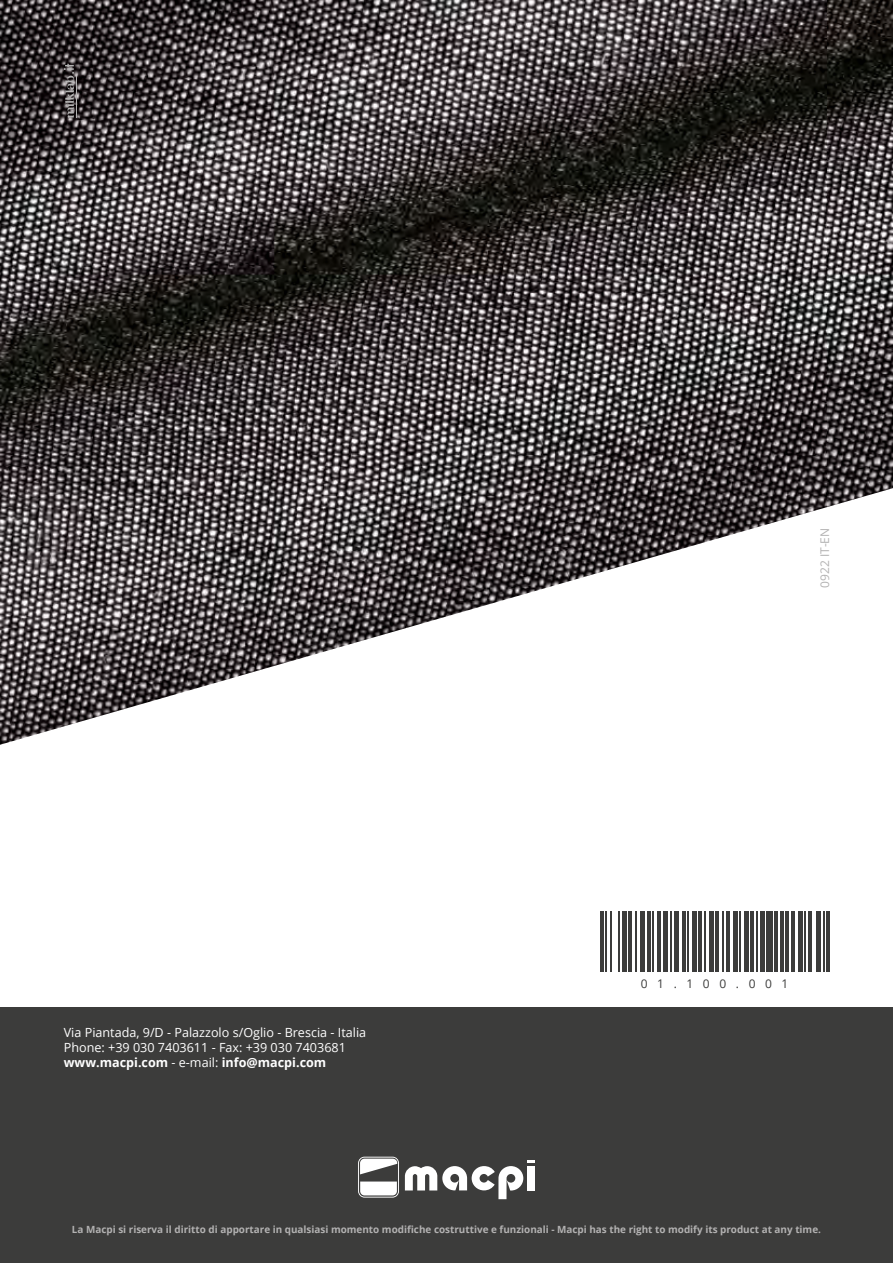
<style>
.page{position:relative;width:893px;height:1263px;background:#fff}
.page>*{position:absolute;margin:0;border:0;box-sizing:border-box;transform-origin:0 0}
.t1{font:12.6px/15px "Open Sans";color:#fff}
.t2{font:12px "Open Sans";letter-spacing:.8em;color:#3c3c3b}
.t3{font:12px "Open Sans";color:#b3b2b2}
.t4{font:700 9.9px "Open Sans";color:#b3b2b2}
.s1{font-weight:700}
.s2{font-style:inherit}
</style>
<div class="page">
<img style="left:0;top:0;width:893px;height:745px">
<div style="left:0;top:1008px;width:893px;height:255px;background:#3c3c3b"></div>
<svg style="left:358px;top:1157px;width:41px;height:40px"></svg>
<svg style="left:405px;top:1160px;width:130px;height:39px"></svg>
<svg style="left:64px;top:64px;width:10px;height:54px"></svg>
<hr style="left:76px;top:76px;width:1px;height:41px;background:#b3b2b2">
<hr style="left:600px;top:911px;width:4px;height:61px;background:#3c3c3b">
<hr style="left:605px;top:911px;width:2px;height:61px;background:#3c3c3b">
<hr style="left:610px;top:911px;width:1px;height:61px;background:#3c3c3b">
<hr style="left:618px;top:911px;width:1px;height:61px;background:#3c3c3b">
<div style="left:622px;top:911px;width:5px;height:61px;background:#3c3c3b"></div>
<hr style="left:629px;top:911px;width:3px;height:61px;background:#3c3c3b">
<hr style="left:635px;top:911px;width:2px;height:61px;background:#3c3c3b">
<div style="left:640px;top:911px;width:5px;height:61px;background:#3c3c3b"></div>
<hr style="left:648px;top:911px;width:3px;height:61px;background:#3c3c3b">
<hr style="left:652px;top:911px;width:2px;height:61px;background:#3c3c3b">
<hr style="left:657px;top:911px;width:3px;height:61px;background:#3c3c3b">
<div style="left:663px;top:911px;width:5px;height:61px;background:#3c3c3b"></div>
<hr style="left:670px;top:911px;width:1px;height:61px;background:#3c3c3b">
<hr style="left:675px;top:911px;width:4px;height:61px;background:#3c3c3b">
<hr style="left:682px;top:911px;width:4px;height:61px;background:#3c3c3b">
<hr style="left:687px;top:911px;width:2px;height:61px;background:#3c3c3b">
<div style="left:692px;top:911px;width:5px;height:61px;background:#3c3c3b"></div>
<hr style="left:698px;top:911px;width:3px;height:61px;background:#3c3c3b">
<hr style="left:705px;top:911px;width:1px;height:61px;background:#3c3c3b">
<div style="left:709px;top:911px;width:5px;height:61px;background:#3c3c3b"></div>
<hr style="left:716px;top:911px;width:3px;height:61px;background:#3c3c3b">
<hr style="left:722px;top:911px;width:1px;height:61px;background:#3c3c3b">
<hr style="left:727px;top:911px;width:3px;height:61px;background:#3c3c3b">
<div style="left:733px;top:911px;width:5px;height:61px;background:#3c3c3b"></div>
<hr style="left:739px;top:911px;width:2px;height:61px;background:#3c3c3b">
<div style="left:744px;top:911px;width:5px;height:61px;background:#3c3c3b"></div>
<hr style="left:750px;top:911px;width:3px;height:61px;background:#3c3c3b">
<hr style="left:757px;top:911px;width:1px;height:61px;background:#3c3c3b">
<hr style="left:760px;top:911px;width:4px;height:61px;background:#3c3c3b">
<div style="left:766px;top:911px;width:6px;height:61px;background:#3c3c3b"></div>
<hr style="left:774px;top:911px;width:3px;height:61px;background:#3c3c3b">
<hr style="left:780px;top:911px;width:3px;height:61px;background:#3c3c3b">
<hr style="left:785px;top:911px;width:3px;height:61px;background:#3c3c3b">
<hr style="left:791px;top:911px;width:3px;height:61px;background:#3c3c3b">
<hr style="left:798px;top:911px;width:4px;height:61px;background:#3c3c3b">
<hr style="left:804px;top:911px;width:1px;height:61px;background:#3c3c3b">
<hr style="left:809px;top:911px;width:3px;height:61px;background:#3c3c3b">
<hr style="left:817px;top:911px;width:4px;height:61px;background:#3c3c3b">
<hr style="left:823px;top:911px;width:1px;height:61px;background:#3c3c3b">
<hr style="left:826px;top:911px;width:3px;height:61px;background:#3c3c3b">
<p class="t1" style="left:64px;top:1024px;width:304px">Via Piantada, 9/D - Palazzolo s/Oglio - Brescia - Italia<br>Phone: +39 030 7403611 - Fax: +39 030 7403681 <span class="s1">www.macpi.com</span> - e-mail: <span class="s1">info@macpi.com</span></p>
<p class="t3" style="left:817px;top:588px;width:62px;rotate:-90deg"><span class="s2">0</span>9<span class="s2">22</span> IT-EN</p>
<p class="t2" style="left:641px;top:975px;width:149px">01.100.001</p>
<p class="t4" style="left:72px;top:1222px;width:751px">La Macpi si riserva il diritto di apportare in qualsiasi momento modifiche costruttive e funzionali - Macpi has the right to modify its product at any time.</p>
</div>
